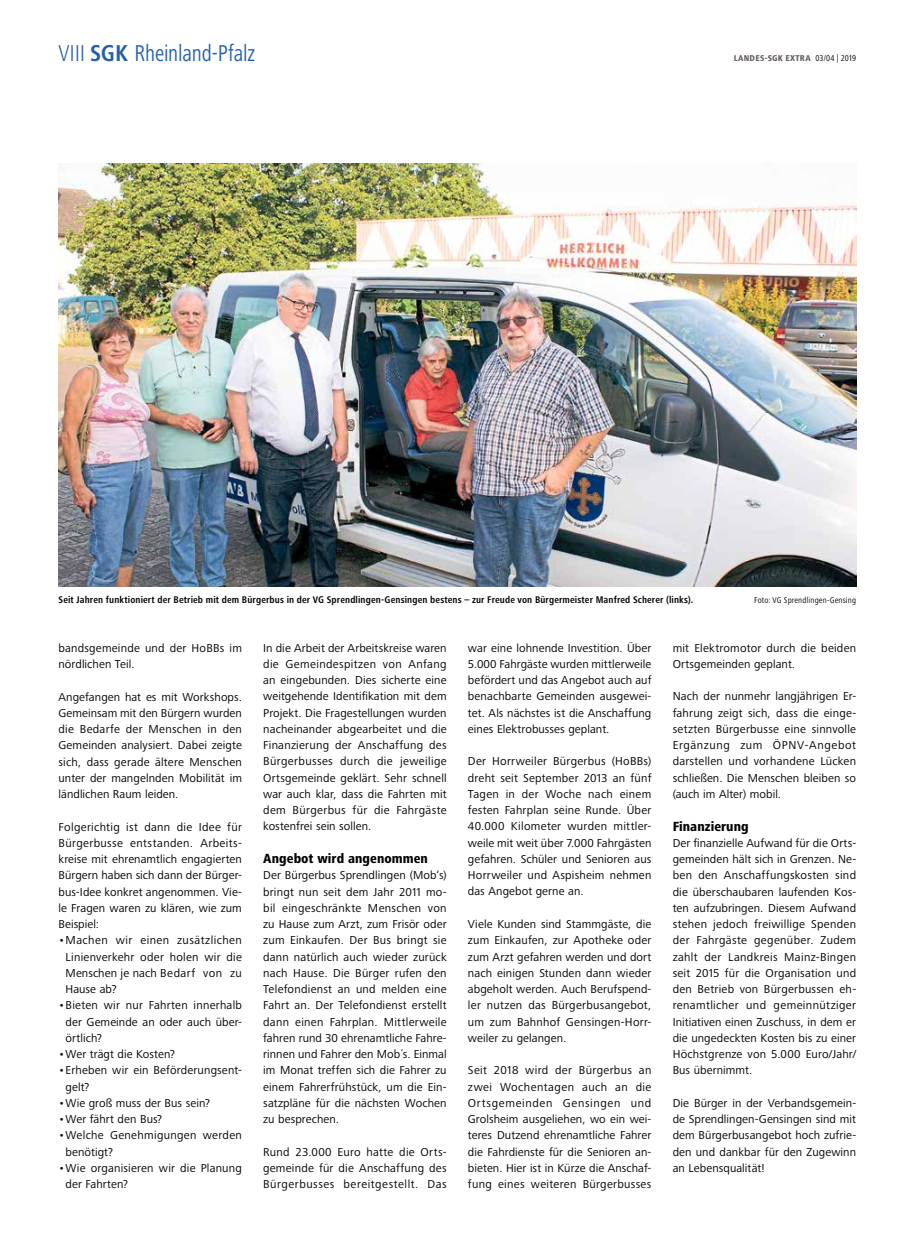
<style>
.page{position:relative;width:904px;height:1241px;background:#fff}
.page>*{position:absolute;margin:0;border:0;box-sizing:border-box;transform-origin:0 0}
.t1{font:condensed 23.75px "Frutiger Next Pro";letter-spacing:-.01em;color:#245fac;scale:.92 1}
.t2{font:800 condensed 13.75px "Frutiger Next Pro";letter-spacing:.005em;color:#000}
.t3{font:11.88px/16.2px "Frutiger Next Pro";letter-spacing:.01em;color:#000;text-align:justify}
.t4{font:700 condensed 10px "Frutiger Next Pro";letter-spacing:.015em;color:#000}
.t5{font:condensed 8.75px "Frutiger Next Pro";letter-spacing:.015em;color:#000}
.t6{font:800 condensed 8.75px "Frutiger Next Pro";letter-spacing:.03em;color:#66605c}
.s1{font-weight:300}
.s2{font-weight:700}
.s3{font-weight:400;color:#000}
</style>
<div class="page">
<img style="left:58px;top:164px;width:798px;height:422px">
<h1 class="t1" style="left:58px;top:40px;width:215px"><span class="s1">VIII</span> <span class="s2">SGK</span> Rheinland-Pfalz</h1>
<p class="t6" style="left:733px;top:53px;width:124px">LANDES-SGK EXTRA <span class="s3">03/04 | 2019</span></p>
<p class="t4" style="left:58px;top:594px;width:636px">Seit Jahren funktioniert der Betrieb mit dem Bürgerbus in der VG Sprendlingen-Gensingen bestens – zur Freude von Bürgermeister Manfred Scherer (links).</p>
<p class="t5" style="left:754px;top:595px;width:104px">Foto: VG Sprendlingen-Gensing</p>
<p class="t3" style="left:58px;top:639px;width:185px">bandsgemeinde und der HoBBs im nördlichen Teil.</p>
<p class="t3" style="left:58px;top:688px;width:185px">Angefangen hat es mit Workshops.<br>Gemeinsam mit den Bürgern wurden die Bedarfe der Menschen in den Gemeinden analysiert. Dabei zeigte sich, dass gerade ältere Menschen unter der mangelnden Mobilität im ländlichen Raum leiden.</p>
<p class="t3" style="left:58px;top:818px;width:185px">Folgerichtig ist dann die Idee für Bürgerbusse entstanden. Arbeits&shy;kreise mit ehrenamtlich engagierten Bürgern haben sich dann der Bürger&shy;bus-Idee konkret angenommen. Vie&shy;le Fragen waren zu klären, wie zum Beispiel:</p>
<p class="t3" style="left:66px;top:932px;width:178px;text-indent:-7px">•Machen wir einen zusätzlichen Linienverkehr oder holen wir die Menschen je nach Bedarf von zu Hause ab?</p>
<p class="t3" style="left:66px;top:997px;width:178px;text-indent:-7px">•Bieten wir nur Fahrten innerhalb der Gemeinde an oder auch über&shy;örtlich?</p>
<p class="t3" style="left:58px;top:1045px;width:118px">•Wer trägt die Kosten?</p>
<p class="t3" style="left:66px;top:1062px;width:178px;text-indent:-7px">•Erheben wir ein Beförderungsent&shy;gelt?</p>
<p class="t3" style="left:58px;top:1094px;width:153px">•Wie groß muss der Bus sein?</p>
<p class="t3" style="left:58px;top:1110px;width:105px">•Wer fährt den Bus?</p>
<p class="t3" style="left:66px;top:1127px;width:178px;text-indent:-7px">•Welche Genehmigungen werden benötigt?</p>
<p class="t3" style="left:66px;top:1159px;width:178px;text-indent:-7px">•Wie organisieren wir die Planung der Fahrten?</p>
<p class="t3" style="left:263px;top:639px;width:185px">In die Arbeit der Arbeitskreise waren die Gemeindespitzen von Anfang an eingebunden. Dies sicherte eine weitgehende Identifikation mit dem Projekt. Die Fragestellungen wurden nacheinander abgearbeitet und die Finanzierung der Anschaffung des Bürgerbusses durch die jeweilige Ortsgemeinde geklärt. Sehr schnell war auch klar, dass die Fahrten mit dem Bürgerbus für die Fahrgäste kostenfrei sein sollen.</p>
<p class="t2" style="left:263px;top:850px;width:166px">Angebot wird angenommen</p>
<p class="t3" style="left:263px;top:867px;width:185px">Der Bürgerbus Sprendlingen (Mob‘s) bringt nun seit dem Jahr 2011 mo&shy;bil eingeschränkte Menschen von zu Hause zum Arzt, zum Frisör oder zum Einkaufen. Der Bus bringt sie dann natürlich auch wieder zurück nach Hause. Die Bürger rufen den Telefondienst an und melden eine Fahrt an. Der Telefondienst erstellt dann einen Fahrplan. Mittlerweile fahren rund 30 ehrenamtliche Fahre&shy;rinnen und Fahrer den Mob´s. Einmal im Monat treffen sich die Fahrer zu einem Fahrerfrühstück, um die Ein&shy;satzpläne für die nächsten Wochen zu besprechen.</p>
<p class="t3" style="left:263px;top:1143px;width:185px">Rund 23.000 Euro hatte die Orts&shy;gemeinde für die Anschaffung des Bürgerbusses bereitgestellt. Das</p>
<p class="t3" style="left:468px;top:639px;width:185px">war eine lohnende Investition. Über 5.000 Fahrgäste wurden mittlerweile befördert und das Angebot auch auf benachbarte Gemeinden ausgewei&shy;tet. Als nächstes ist die Anschaffung eines Elektrobusses geplant.</p>
<p class="t3" style="left:468px;top:753px;width:185px">Der Horrweiler Bürgerbus (HoBBs) dreht seit September 2013 an fünf Tagen in der Woche nach einem festen Fahrplan seine Runde. Über 40.000 Kilometer wurden mittler&shy;weile mit weit über 7.000 Fahrgästen gefahren. Schüler und Senioren aus Horrweiler und Aspisheim nehmen das Angebot gerne an.</p>
<p class="t3" style="left:468px;top:915px;width:185px">Viele Kunden sind Stammgäste, die zum Einkaufen, zur Apotheke oder zum Arzt gefahren werden und dort nach einigen Stunden dann wieder abgeholt werden. Auch Berufspend&shy;ler nutzen das Bürgerbusangebot, um zum Bahnhof Gensingen-Horr&shy;weiler zu gelangen.</p>
<p class="t3" style="left:468px;top:1062px;width:185px">Seit 2018 wird der Bürgerbus an zwei Wochentagen auch an die Ortsgemeinden Gensingen und Grolsheim ausgeliehen, wo ein wei&shy;teres Dutzend ehrenamtliche Fahrer die Fahrdienste für die Senioren an&shy;bieten. Hier ist in Kürze die Anschaf&shy;fung eines weiteren Bürgerbusses</p>
<p class="t3" style="left:672px;top:639px;width:185px">mit Elektromotor durch die beiden<br>Ortsgemeinden geplant.</p>
<p class="t3" style="left:672px;top:688px;width:185px">Nach der nunmehr langjährigen Er&shy;fahrung zeigt sich, dass die einge&shy;setzten Bürgerbusse eine sinnvolle Ergänzung zum ÖPNV-Angebot darstellen und vorhandene Lücken schließen. Die Menschen bleiben so (auch im Alter) mobil.</p>
<p class="t2" style="left:672px;top:818px;width:77px">Finanzierung</p>
<p class="t3" style="left:672px;top:834px;width:185px">Der finanzielle Aufwand für die Orts&shy;gemeinden hält sich in Grenzen. Ne&shy;ben den Anschaffungskosten sind die überschaubaren laufenden Kos&shy;ten aufzubringen. Diesem Aufwand stehen jedoch freiwillige Spenden der Fahrgäste gegenüber. Zudem zahlt der Landkreis Mainz-Bingen seit 2015 für die Organisation und den Betrieb von Bürgerbussen eh&shy;renamtlicher und gemeinnütziger Initiativen einen Zuschuss, in dem er die ungedeckten Kosten bis zu einer Höchstgrenze von 5.000 Euro/Jahr/ Bus übernimmt.</p>
<p class="t3" style="left:672px;top:1094px;width:185px">Die Bürger in der Verbandsgemein&shy;de Sprendlingen-Gensingen sind mit dem Bürgerbusangebot hoch zufrie&shy;den und dankbar für den Zugewinn an Lebensqualität!</p>
</div>
